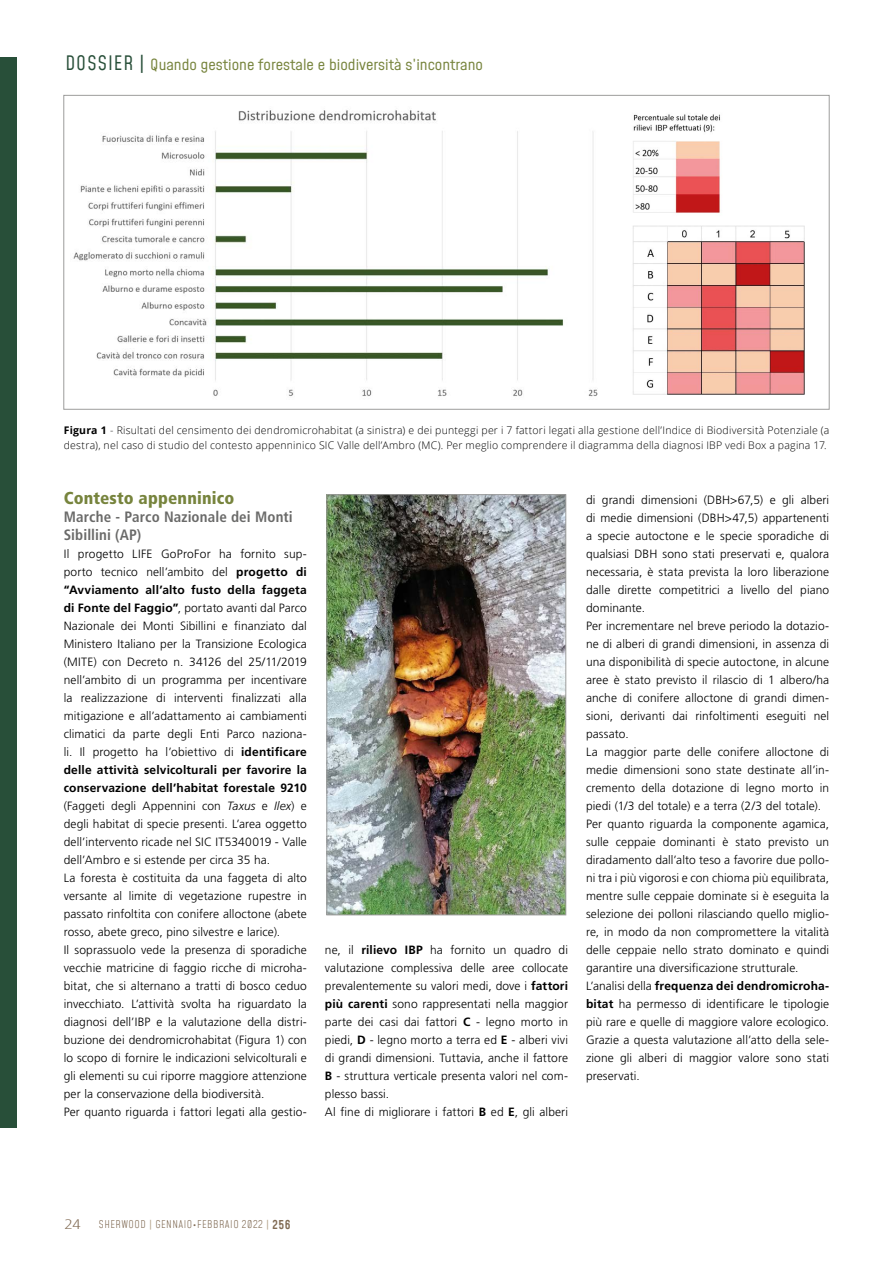
<style>
.page{position:relative;width:893px;height:1263px;background:#fff}
.page>*{position:absolute;margin:0;border:0;box-sizing:border-box;transform-origin:0 0}
.t1{font:900 condensed 17.25px "Frutiger LT Std";letter-spacing:.01em;color:#77843d}
.t2{font:15px "Mohave";color:#77843d;scale:1.1 1}
.t3{font:700 condensed 15px/18px "Frutiger LT Std";letter-spacing:.005em;color:#6a6a69}
.t4{font:300 13.5px "Open Sans Condensed";color:#806a53;scale:1.5 1}
.t5{font:300 12px/18px "Frutiger LT Std";letter-spacing:.005em;color:#000}
.t6{font:300 10.5px/15px "Open Sans";letter-spacing:.02em;color:#000}
.t7{font:300 10.5px "Mohave";letter-spacing:.05em;color:#806a53}
.s1{font-size:19.5px;color:#284f39}
.s2{font-weight:700}
.s3{font-style:italic}
.s4{font-weight:400;color:#b5a38b}
.s5{font-weight:600;font-size:12px}
</style>
<div class="page">
<div style="left:0;top:57px;width:17px;height:1070px;background:#284f39"></div>
<img style="left:73px;top:110px;width:525px;height:287px">
<img style="left:633px;top:114px;width:172px;height:280px">
<img style="left:328px;top:496px;width:236px;height:417px">
<div style="left:326px;top:494px;width:240px;height:421px;border:1px solid #9d9d9c"></div>
<p class="t2" style="left:65px;top:55px;width:381px"><span class="s1">DOSSIER |</span> Quando gestione forestale e biodiversità s’incontrano</p>
<p class="t6" style="left:64px;top:422px;width:767px"><span class="s2">Figura 1</span> - Risultati del censimento dei dendromicrohabitat (a sinistra) e dei punteggi per i 7 fattori legati alla gestione dell’Indice di Biodiversità Potenziale (a destra), nel caso di studio del contesto appenninico SIC Valle dell’Ambro (MC). Per meglio comprendere il diagramma della diagnosi IBP vedi Box a pagina 17.</p>
<h1 class="t1" style="left:64px;top:488px;width:172px">Contesto appenninico</h1>
<p class="t3" style="left:64px;top:508px;width:231px">Marche - Parco Nazionale dei Monti<br>Sibillini (AP)</p>
<p class="t5" style="left:64px;top:545px;width:245px">Il progetto LIFE GoProFor ha fornito sup&shy;porto tecnico nell’ambito del <span class="s2">progetto di “Avviamento all’alto fusto della faggeta di Fonte del Faggio”</span>, portato avanti dal Parco Nazionale dei Monti Sibillini e finanziato dal Ministero Italiano per la Transizione Ecologica (MITE) con Decreto n. 34126 del 25/11/2019 nell’ambito di un programma per incentivare la realizzazione di interventi finalizzati alla mitigazione e all’adattamento ai cambiamenti climatici da parte degli Enti Parco naziona&shy;li. Il progetto ha l’obiettivo di <span class="s2">identificare delle attività selvicolturali per favorire la conservazione dell’habitat forestale 9210 </span>(Faggeti degli Appennini con <span class="s3">Taxus</span> e <span class="s3">Ilex</span>) e degli habitat di specie presenti. L’area oggetto dell’intervento ricade nel SIC IT5340019 - Valle dell’Ambro e si estende per circa 35 ha.<br>La foresta è costituita da una faggeta di alto versante al limite di vegetazione rupestre in passato rinfoltita con conifere alloctone (abete rosso, abete greco, pino silvestre e larice).<br>Il soprassuolo vede la presenza di sporadiche vecchie matricine di faggio ricche di microha&shy;bitat, che si alternano a tratti di bosco ceduo invecchiato. L’attività svolta ha riguardato la diagnosi dell’IBP e la valutazione della distri&shy;buzione dei dendromicrohabitat (Figura 1) con lo scopo di fornire le indicazioni selvicolturali e gli elementi su cui riporre maggiore attenzione per la conservazione della biodiversità.<br>Per quanto riguarda i fattori legati alla gestio-</p>
<p class="t5" style="left:325px;top:941px;width:245px">ne, il <span class="s2">rilievo IBP</span> ha fornito un quadro di valutazione complessiva delle aree collocate prevalentemente su valori medi, dove i <span class="s2">fattori più carenti</span> sono rappresentati nella maggior parte dei casi dai fattori <span class="s2">C</span> - legno morto in piedi, <span class="s2">D</span> - legno morto a terra ed <span class="s2">E</span> - alberi vivi di grandi dimensioni. Tuttavia, anche il fattore <span class="s2">B</span> - struttura verticale presenta valori nel com&shy;plesso bassi.<br>Al fine di migliorare i fattori <span class="s2">B</span> ed <span class="s2">E</span>, gli alberi</p>
<p class="t5" style="left:586px;top:491px;width:245px">di grandi dimensioni (DBH&gt;67,5) e gli alberi di medie dimensioni (DBH&gt;47,5) appartenenti a specie autoctone e le specie sporadiche di qualsiasi DBH sono stati preservati e, qualora necessaria, è stata prevista la loro liberazione dalle dirette competitrici a livello del piano dominante.<br>Per incrementare nel breve periodo la dotazio&shy;ne di alberi di grandi dimensioni, in assenza di una disponibilità di specie autoctone, in alcune aree è stato previsto il rilascio di 1 albero/ha anche di conifere alloctone di grandi dimen&shy;sioni, derivanti dai rinfoltimenti eseguiti nel passato.<br>La maggior parte delle conifere alloctone di medie dimensioni sono state destinate all’in&shy;cremento della dotazione di legno morto in piedi (1/3 del totale) e a terra (2/3 del totale).<br>Per quanto riguarda la componente agamica, sulle ceppaie dominanti è stato previsto un diradamento dall’alto teso a favorire due pollo&shy;ni tra i più vigorosi e con chioma più equilibrata, mentre sulle ceppaie dominate si è eseguita la selezione dei polloni rilasciando quello miglio&shy;re, in modo da non compromettere la vitalità delle ceppaie nello strato dominato e quindi garantire una diversificazione strutturale.<br>L’analisi della <span class="s2">frequenza dei dendromicroha&shy;bitat</span> ha permesso di identificare le tipologie più rare e quelle di maggiore valore ecologico.<br>Grazie a questa valutazione all’atto della sele&shy;zione gli alberi di maggior valore sono stati preservati.</p>
<p class="t4" style="left:65px;top:1215px;width:12px">24</p>
<p class="t7" style="left:99px;top:1218px;width:193px">SHERWOOD <span class="s4">|</span> GENNAIO•FEBBRAIO 2022 <span class="s4">|</span> <span class="s5">256</span></p>
</div>
